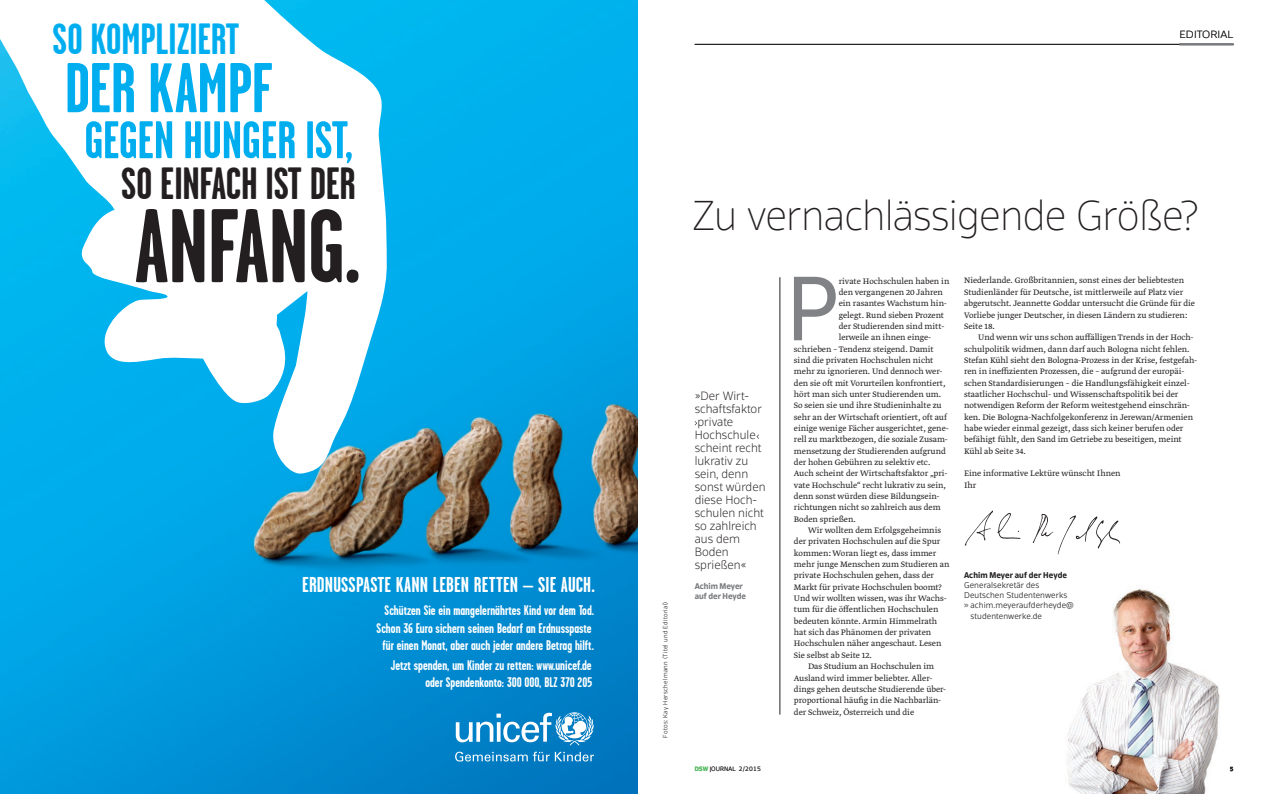
<style>
.page{position:relative;width:1276px;height:794px;background:#fff}
.page>*{position:absolute;margin:0;border:0;box-sizing:border-box;transform-origin:0 0}
.t1{font:700 104.5px "Garage Gothic";letter-spacing:-.01em;color:#231f20}
.t2{font:87.1px "Scuba OT";color:#808285}
.t3{font:700 70.3px "Garage Gothic";letter-spacing:-.01em;color:#00aeef}
.t4{font:700 52.8px "Garage Gothic";letter-spacing:-.005em;color:#00aeef}
.t5{font:700 45.1px "Garage Gothic";letter-spacing:-.005em;color:#231f20}
.t6{font:700 43.7px "Garage Gothic";letter-spacing:-.005em;color:#00aeef}
.t7{font:100 40px "Scuba OT";letter-spacing:-.02em;color:#231f20}
.t8{font:700 21.5px "Garage Gothic";letter-spacing:.005em;color:#fff}
.t9{font:700 14px/17.2px "Garage Gothic";color:#fff;text-align:center}
.t10{font:300 expanded 11.5px/13px "Scuba OT";color:#231f20}
.t11{font:300 expanded 10px "Scuba OT";letter-spacing:.01em;color:#231f20;scale:1.1 1}
.t12{font:9.3px/11.3px "Greta Text Std Light Plus";color:#231f20}
.t13{font:300 8px "Scuba OT";letter-spacing:.01em;color:#231f20}
.t14{font:700 8px "Scuba OT";letter-spacing:.01em;color:#231f20}
.t15{font:700 8px/10px "Scuba OT";color:#787a7d}
.t16{font:300 6px "Scuba OT";letter-spacing:.05em;color:#231f20}
.t17{font:300 6px "Scuba OT";letter-spacing:.01em;color:#231f20}
.t18{font:700 6px "Scuba OT";color:#231f20}
.s1{font-weight:700;color:#787a7d}
.s2{font-weight:700;color:#5ebd68}
</style>
<div class="page">
<hr style="left:779px;top:277px;width:1px;height:437px;background:#231f20">
<img style="left:1067px;top:588px;width:167px;height:206px">
<svg style="left:1230px;top:767px;width:3px;height:4px"></svg>
<img style="left:964px;top:510px;width:156px;height:44px">
<hr style="left:694px;top:44px;width:539px;height:1px;background:#231f20">
<hr style="left:1179px;top:43px;width:54px;height:2px;background:#787a7d">
<img style="left:0;top:0;width:637px;height:794px">
<svg style="left:0;top:0;width:387px;height:474px"></svg>
<svg style="left:456px;top:712px;width:138px;height:33px"></svg>
<svg style="left:455px;top:751px;width:139px;height:10px"></svg>
<h3 class="t6" style="left:52px;top:16px;width:189px">SO KOMPLIZIERT</h3>
<h3 class="t3" style="left:65px;top:51px;width:209px">DER KAMPF</h3>
<h3 class="t4" style="left:84px;top:112px;width:270px">GEGEN HUNGER IST,</h3>
<h3 class="t5" style="left:121px;top:160px;width:236px">SO EINFACH IST DER</h3>
<h1 class="t1" style="left:134px;top:191px;width:228px">ANFANG.</h1>
<h3 class="t8" style="left:302px;top:573px;width:294px">ERDNUSSPASTE KANN LEBEN RETTEN – SIE AUCH.</h3>
<h3 class="t9" style="left:376px;top:602px;width:219px">Schützen Sie ein mangelernährtes Kind vor dem Tod.<br>Schon 36 Euro sichern seinen Bedarf an Erdnusspaste für einen Monat, aber auch jeder andere Betrag hilft.</h3>
<h3 class="t9" style="left:391px;top:656px;width:203px;text-align:right">Jetzt spenden, um Kinder zu retten: www.unicef.de oder Spendenkonto: 300 000, BLZ 370 205</h3>
<p class="t11" style="left:1179px;top:28px;width:51px">EDITORIAL</p>
<p class="t16" style="left:662px;top:737px;width:138px;rotate:-90deg">Fotos: Kay Herschelmann (Titel und Editorial)</p>
<h3 class="t7" style="left:692px;top:191px;width:507px">Zu vernachlässigende Größe?</h3>
<h2 class="t2" style="left:785px;top:255px;width:55px">P</h2>
<p class="t12" style="left:839px;top:276px;width:112px">rivate Hochschulen haben in</p>
<p class="t12" style="left:964px;top:275px;width:232px">Niederlande. Großbritannien, sonst eines der beliebtesten Studienländer für Deutsche, ist mittlerweile auf Platz vier abgerutscht. Jeannette Goddar untersucht die Gründe für die Vorliebe junger Deutscher, in diesen Ländern zu studieren:<br>Seite 18.</p>
<p class="t12" style="left:964px;top:332px;width:235px;text-indent:14px">Und wenn wir uns schon auffälligen Trends in der Hoch&shy;schulpolitik widmen, dann darf auch Bologna nicht fehlen.<br>Stefan Kühl sieht den Bologna-Prozess in der Krise, festgefah&shy;ren in ineffizienten Prozessen, die – aufgrund der europäi&shy;schen Standardisierungen – die Handlungsfähigkeit einzel&shy;staatlicher Hochschul- und Wissenschaftspolitik bei der notwendigen Reform der Reform weitestgehend einschrän&shy;ken. Die Bologna-Nachfolgekonferenz in Jerewan/Armenien habe wieder einmal gezeigt, dass sich keiner berufen oder befähigt fühlt, den Sand im Getriebe zu beseitigen, meint Kühl ab Seite 34.</p>
<p class="t12" style="left:964px;top:468px;width:158px">Eine informative Lektüre wünscht Ihnen<br>Ihr</p>
<p class="t12" style="left:839px;top:287px;width:106px">den vergangenen 20 Jahren</p>
<p class="t12" style="left:839px;top:298px;width:110px">ein rasantes Wachstum hin-</p>
<p class="t12" style="left:839px;top:310px;width:107px">gelegt. Rund sieben Prozent</p>
<p class="t12" style="left:839px;top:321px;width:107px">der Studierenden sind mitt-</p>
<p class="t12" style="left:839px;top:332px;width:94px">lerweile an ihnen einge-</p>
<p class="t12" style="left:794px;top:344px;width:141px">schrieben – Tendenz steigend. Damit</p>
<p class="t12" style="left:794px;top:355px;width:141px">sind die privaten Hochschulen nicht</p>
<p class="t12" style="left:794px;top:366px;width:150px">mehr zu ignorieren. Und dennoch wer-</p>
<p class="t12" style="left:794px;top:378px;width:153px">den sie oft mit Vorurteilen konfrontiert,</p>
<p class="t12" style="left:794px;top:389px;width:149px">hört man sich unter Studierenden um.</p>
<p class="t12" style="left:794px;top:400px;width:149px">So seien sie und ihre Studieninhalte zu</p>
<p class="t12" style="left:794px;top:412px;width:154px">sehr an der Wirtschaft orientiert, oft auf</p>
<p class="t12" style="left:794px;top:423px;width:156px">einige wenige Fächer ausgerichtet, gene-</p>
<p class="t12" style="left:794px;top:434px;width:155px">rell zu marktbezogen, die soziale Zusam-</p>
<p class="t12" style="left:794px;top:446px;width:153px">mensetzung der Studierenden aufgrund</p>
<p class="t12" style="left:794px;top:457px;width:138px">der hohen Gebühren zu selektiv etc.</p>
<p class="t12" style="left:794px;top:468px;width:155px">Auch scheint der Wirtschaftsfaktor „pri-</p>
<p class="t12" style="left:794px;top:480px;width:153px">vate Hochschule“ recht lukrativ zu sein,</p>
<p class="t12" style="left:794px;top:491px;width:147px">denn sonst würden diese Bildungsein-</p>
<p class="t12" style="left:794px;top:502px;width:148px">richtungen nicht so zahlreich aus dem</p>
<p class="t12" style="left:794px;top:514px;width:63px">Boden sprießen.</p>
<p class="t12" style="left:808px;top:525px;width:134px">Wir wollten dem Erfolgsgeheimnis</p>
<p class="t12" style="left:794px;top:536px;width:148px">der privaten Hochschulen auf die Spur</p>
<p class="t12" style="left:794px;top:548px;width:144px">kommen: Woran liegt es, dass immer</p>
<p class="t12" style="left:794px;top:559px;width:157px">mehr junge Menschen zum Studieren an</p>
<p class="t12" style="left:794px;top:570px;width:141px">private Hochschulen gehen, dass der</p>
<p class="t12" style="left:794px;top:582px;width:149px">Markt für private Hochschulen boomt?</p>
<p class="t12" style="left:794px;top:593px;width:155px">Und wir wollten wissen, was ihr Wachs-</p>
<p class="t12" style="left:794px;top:604px;width:146px">tum für die öffentlichen Hochschulen</p>
<p class="t12" style="left:794px;top:616px;width:145px">bedeuten könnte. Armin Himmelrath</p>
<p class="t12" style="left:794px;top:627px;width:139px">hat sich das Phänomen der privaten</p>
<p class="t12" style="left:794px;top:638px;width:149px">Hochschulen näher angeschaut. Lesen</p>
<p class="t12" style="left:794px;top:650px;width:79px">Sie selbst ab Seite 12.</p>
<p class="t12" style="left:808px;top:661px;width:127px">Das Studium an Hochschulen im</p>
<p class="t12" style="left:794px;top:672px;width:140px">Ausland wird immer beliebter. Aller-</p>
<p class="t12" style="left:794px;top:684px;width:154px">dings gehen deutsche Studierende über-</p>
<p class="t12" style="left:794px;top:695px;width:149px">proportional häufig in die Nachbarlän-</p>
<p class="t12" style="left:794px;top:706px;width:122px">der Schweiz, Österreich und die</p>
<p class="t10" style="left:694px;top:389px;width:72px">»Der Wirt&shy;schaftsfaktor private<br>Hochschule scheint recht lukrativ zu sein, denn sonst würden diese Hoch&shy;schulen nicht so zahlreich aus dem<br>Boden sprießen«</p>
<p class="t15" style="left:694px;top:581px;width:53px">Achim Meyer auf der Heyde</p>
<p class="t14" style="left:964px;top:570px;width:104px">Achim Meyer auf der Heyde</p>
<p class="t13" style="left:964px;top:581px;width:77px">Generalsekretär des</p>
<p class="t13" style="left:964px;top:591px;width:105px">Deutschen Studentenwerks</p>
<p class="t13" style="left:964px;top:601px;width:111px"><span class="s1">»</span> achim.meyeraufderheyde@</p>
<p class="t13" style="left:970px;top:611px;width:73px">studentenwerke.de</p>
<p class="t17" style="left:695px;top:765px;width:68px"><span class="s2">DSW</span> JOURNAL 2/2015</p>
<p class="t18" style="left:1229px;top:765px;width:5px">5</p>
</div>
